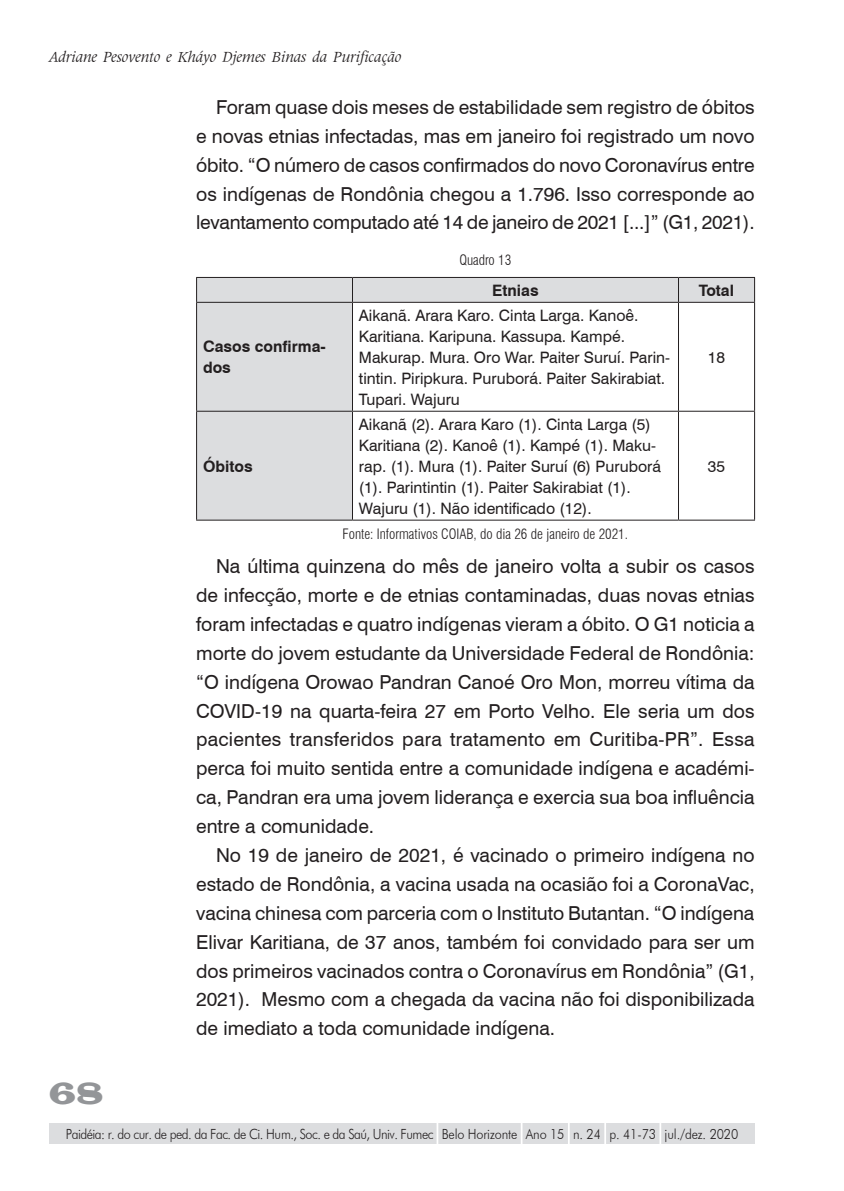
<style>
.page{position:relative;width:844px;height:1191px;background:#fff}
.page>*{position:absolute;margin:0;border:0;box-sizing:border-box;transform-origin:0 0}
.t1{font:31.5px "Latin Wid D";color:#939598;scale:.7 1}
.t2{font:19.25px/28.9px "Swiss 721 BT";color:#231f20;text-align:justify}
.t3{font:15.75px/21px "Swiss 721 BT";color:#231f20}
.t4{font:italic 15.75px "Latin 725 BT";color:#231f20}
.t5{font:700 15.75px/21px "Swiss 721 BT";color:#231f20}
.t6{font:300 14px "Futura BT";letter-spacing:-.04em;color:#231f20;scale:.9 1}
.t7{font:300 condensed 14px "Swiss 721 BT";color:#231f20}
</style>
<div class="page">
<div style="left:50px;top:1122px;width:704px;height:21px;background:#dcdddf"></div>
<hr style="left:436px;top:1122px;width:2px;height:23px;background:#fff">
<hr style="left:520px;top:1122px;width:2px;height:23px;background:#fff">
<svg style="left:568px;top:1122px;width:1px;height:21px"></svg>
<hr style="left:604px;top:1122px;width:2px;height:23px;background:#fff">
<hr style="left:659px;top:1120px;width:2px;height:24px;background:#fff">
<div style="left:197px;top:278px;width:557px;height:241px;background:#dcdddf"></div>
<svg style="left:353px;top:303px;width:401px;height:216px"></svg>
<hr style="left:352px;top:411px;width:326px;height:1px;background:#231f20">
<hr style="left:678px;top:411px;width:76px;height:1px;background:#231f20">
<hr style="left:678px;top:303px;width:1px;height:108px;background:#231f20">
<hr style="left:678px;top:412px;width:1px;height:107px;background:#231f20">
<hr style="left:754px;top:303px;width:1px;height:108px;background:#231f20">
<hr style="left:754px;top:412px;width:1px;height:107px;background:#231f20">
<hr style="left:352px;top:519px;width:326px;height:1px;background:#231f20">
<hr style="left:678px;top:519px;width:76px;height:1px;background:#231f20">
<hr style="left:196px;top:277px;width:156px;height:1px;background:#231f20">
<svg style="left:196px;top:278px;width:1px;height:24px"></svg>
<hr style="left:352px;top:277px;width:326px;height:1px;background:#231f20">
<svg style="left:352px;top:278px;width:1px;height:24px"></svg>
<hr style="left:352px;top:302px;width:326px;height:1px;background:#231f20">
<hr style="left:678px;top:277px;width:76px;height:1px;background:#231f20">
<svg style="left:678px;top:278px;width:1px;height:24px"></svg>
<svg style="left:754px;top:278px;width:1px;height:24px"></svg>
<hr style="left:678px;top:302px;width:76px;height:1px;background:#231f20">
<hr style="left:196px;top:302px;width:156px;height:1px;background:#231f20">
<hr style="left:196px;top:303px;width:1px;height:108px;background:#231f20">
<hr style="left:352px;top:303px;width:1px;height:108px;background:#231f20">
<hr style="left:196px;top:411px;width:156px;height:1px;background:#231f20">
<hr style="left:196px;top:412px;width:1px;height:107px;background:#231f20">
<hr style="left:352px;top:412px;width:1px;height:107px;background:#231f20">
<hr style="left:196px;top:519px;width:156px;height:1px;background:#231f20">
<p class="t4" style="left:50px;top:48px;width:353px">Adriane Pesovento e Kháyo Djemes Binas da Purificação</p>
<p class="t2" style="left:196px;top:92px;width:560px;text-indent:20px">Foram quase dois meses de estabilidade sem registro de óbitos e novas etnias infectadas, mas em janeiro foi registrado um novo óbito. “O número de casos confirmados do novo Coronavírus entre os indígenas de Rondônia chegou a 1.796. Isso corresponde ao levantamento computado até 14 de janeiro de 2021 [...]” (G1, 2021).</p>
<p class="t7" style="left:459px;top:251px;width:53px">Quadro 13</p>
<p class="t5" style="left:492px;top:279px;width:48px">Etnias</p>
<p class="t5" style="left:698px;top:279px;width:37px">Total</p>
<p class="t5" style="left:203px;top:336px;width:124px">Casos confirma&shy;dos</p>
<p class="t5" style="left:203px;top:455px;width:51px">Óbitos</p>
<p class="t3" style="left:359px;top:304px;width:312px">Aikanã. Arara Karo. Cinta Larga. Kanoê.<br>Karitiana. Karipuna. Kassupa. Kampé.<br>Makurap. Mura. Oro War. Paiter Suruí. Parin&shy;tintin. Piripkura. Puruborá. Paiter Sakirabiat.<br>Tupari. Wajuru</p>
<p class="t3" style="left:359px;top:413px;width:303px">Aikanã (2). Arara Karo (1). Cinta Larga (5)<br>Karitiana (2). Kanoê (1). Kampé (1). Maku&shy;rap. (1). Mura (1). Paiter Suruí (6) Puruborá (1). Parintintin (1). Paiter Sakirabiat (1).<br>Wajuru (1). Não identificado (12).</p>
<p class="t3" style="left:707px;top:346px;width:19px">18</p>
<p class="t3" style="left:707px;top:455px;width:19px">35</p>
<p class="t7" style="left:342px;top:526px;width:287px">Fonte: Informativos COIAB, do dia 26 de janeiro de 2021.</p>
<p class="t2" style="left:196px;top:551px;width:560px;text-indent:20px">Na última quinzena do mês de janeiro volta a subir os casos de infecção, morte e de etnias contaminadas, duas novas etnias foram infectadas e quatro indígenas vieram a óbito. O G1 noticia a morte do jovem estudante da Universidade Federal de Rondônia: “O indígena Orowao Pandran Canoé Oro Mon, morreu vítima da COVID-19 na quarta-feira 27 em Porto Velho. Ele seria um dos pacientes transferidos para tratamento em Curitiba-PR”. Essa perca foi muito sentida entre a comunidade indígena e académi&shy;ca, Pandran era uma jovem liderança e exercia sua boa influência entre a comunidade.</p>
<p class="t2" style="left:196px;top:840px;width:560px;text-indent:20px">No 19 de janeiro de 2021, é vacinado o primeiro indígena no estado de Rondônia, a vacina usada na ocasião foi a CoronaVac, vacina chinesa com parceria com o Instituto Butantan. “O indígena Elivar Karitiana, de 37 anos, também foi convidado para ser um dos primeiros vacinados contra o Coronavírus em Rondônia” (G1, 2021). Mesmo com a chegada da vacina não foi disponibilizada de imediato a toda comunidade indígena.</p>
<h1 class="t1" style="left:50px;top:1073px;width:78px">68</h1>
<p class="t6" style="left:66px;top:1125px;width:748px">Paidéia: r. do cur. de ped. da Fac. de Ci. Hum., Soc. e da Saú, Univ. Fumec Belo Horizonte Ano 15 n. 24 p. 41-73 jul./dez. 2020</p>
</div>
